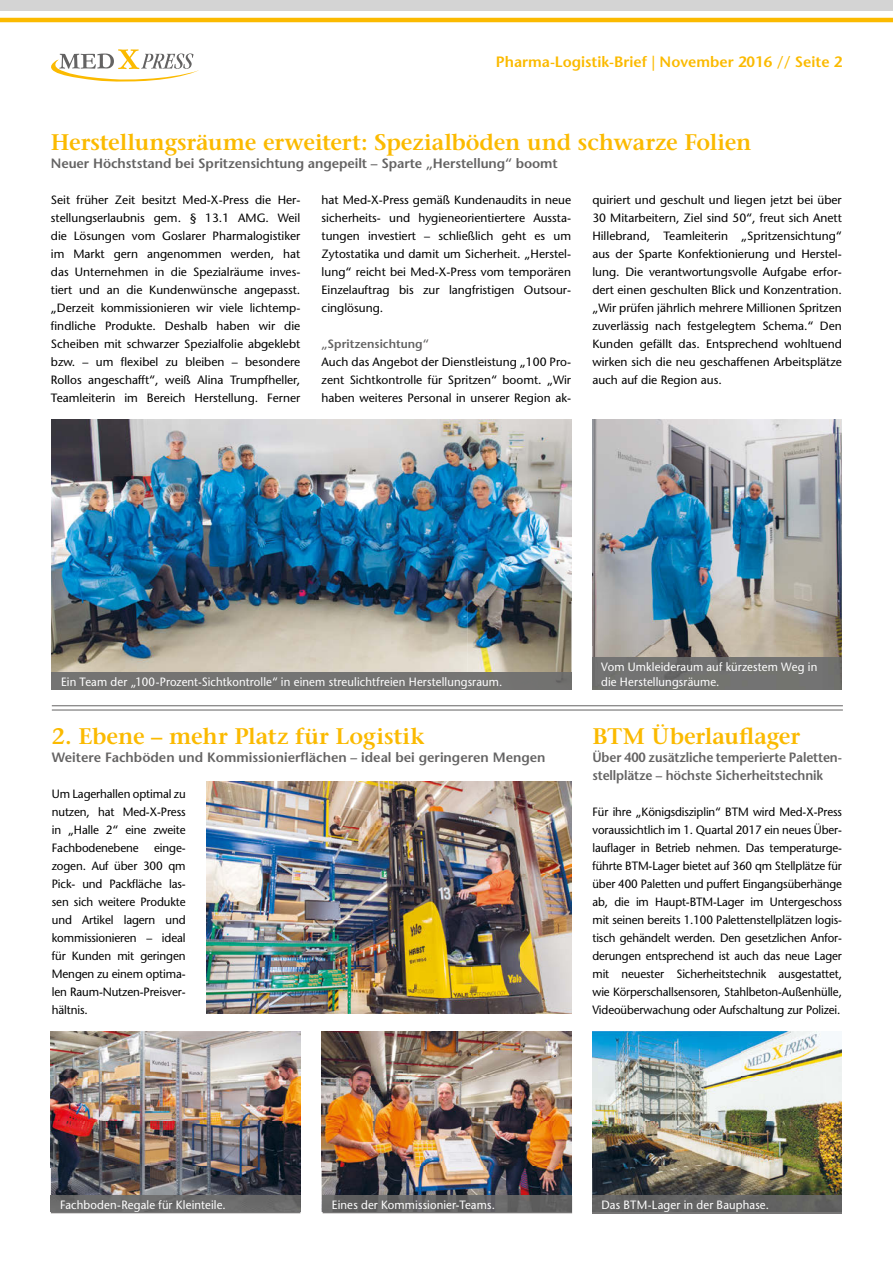
<style>
.page{position:relative;width:893px;height:1263px;background:#fff}
.page>*{position:absolute;margin:0;border:0;box-sizing:border-box;transform-origin:0 0}
.t1{font:600 22.5px "Stone Serif";letter-spacing:-.005em;color:#fbba00}
.t2{font:600 15px "Stone Sans";color:#fbba00}
.t3{font:600 13.5px "Stone Sans";letter-spacing:-.005em;color:#646363}
.t4{font:600 13.5px/18px "Stone Sans";letter-spacing:-.005em;color:#646363;scale:.95 1}
.t5{font:12px/18px "Stone Sans";color:#000;text-align:justify}
.t6{font:12px/18px "Stone Sans";color:#000;text-align:justify;scale:.96 1}
.t7{font:12px/14.4px "Stone Sans";letter-spacing:.01em;color:#fff;scale:.95 1}
.t8{font:600 12px "Stone Sans";color:#646363}
</style>
<div class="page">
<hr style="left:0;top:18px;width:893px;height:4px;background:#fbba00">
<div style="left:0;top:0;width:893px;height:10px;background:#d4d4d4"></div>
<svg style="left:51px;top:49px;width:148px;height:33px"></svg>
<hr style="left:52px;top:705px;width:791px;height:1px;background:#646363">
<hr style="left:52px;top:710px;width:791px;height:1px;background:#646363">
<img style="left:592px;top:1032px;width:250px;height:135px">
<img style="left:592px;top:1167px;width:50px;height:29px">
<img style="left:642px;top:1167px;width:150px;height:29px">
<img style="left:792px;top:1167px;width:50px;height:29px">
<img style="left:51px;top:420px;width:520px;height:270px">
<div style="left:52px;top:672px;width:519px;height:18px;background:#747472"></div>
<img style="left:592px;top:420px;width:250px;height:238px">
<img style="left:592px;top:658px;width:250px;height:32px">
<img style="left:322px;top:1032px;width:249px;height:135px">
<img style="left:322px;top:1167px;width:49px;height:45px">
<img style="left:371px;top:1167px;width:200px;height:29px">
<img style="left:51px;top:1032px;width:249px;height:135px">
<img style="left:51px;top:1167px;width:50px;height:29px">
<img style="left:101px;top:1167px;width:199px;height:29px">
<img style="left:207px;top:781px;width:364px;height:233px">
<svg style="left:51px;top:1212px;width:249px;height:1px"></svg>
<img style="left:51px;top:1196px;width:249px;height:16px">
<svg style="left:323px;top:1196px;width:249px;height:17px"></svg>
<img style="left:323px;top:1196px;width:248px;height:16px">
<hr style="left:592px;top:1212px;width:250px;height:1px;background:#767575">
<div style="left:592px;top:1196px;width:250px;height:16px;background:#636362"></div>
<p class="t2" style="left:496px;top:53px;width:348px">Pharma-Logistik-Brief | November 2016 // Seite 2</p>
<h1 class="t1" style="left:51px;top:129px;width:702px">Herstellungsräume erweitert: Spezialböden und schwarze Folien</h1>
<p class="t3" style="left:51px;top:155px;width:508px">Neuer Höchststand bei Spritzensichtung angepeilt – Sparte „Herstellung“ boomt</p>
<p class="t5" style="left:51px;top:191px;width:251px">Seit früher Zeit besitzt Med-X-Press die Her&shy;stellungserlaubnis gem. § 13.1 AMG. Weil die Lösungen vom Goslarer Pharmalogistiker im Markt gern angenommen werden, hat das Unternehmen in die Spezialräume inves&shy;tiert und an die Kundenwünsche angepasst. „Derzeit kommissionieren wir viele lichtemp&shy;findliche Produkte. Deshalb haben wir die Scheiben mit schwarzer Spezialfolie abgeklebt bzw. – um flexibel zu bleiben – besondere Rollos angeschafft“, weiß Alina Trumpfheller, Teamleiterin im Bereich Herstellung. Ferner</p>
<p class="t5" style="left:322px;top:191px;width:251px">hat Med-X-Press gemäß Kundenaudits in neue sicherheits- und hygieneorientiertere Aussta&shy;tungen investiert – schließlich geht es um Zytostatika und damit um Sicherheit. „Herstel&shy;lung“ reicht bei Med-X-Press vom temporären Einzelauftrag bis zur langfristigen Outsour&shy;cinglösung.</p>
<p class="t5" style="left:592px;top:191px;width:251px">quiriert und geschult und liegen jetzt bei über 30 Mitarbeitern, Ziel sind 50“, freut sich Anett Hillebrand, Teamleiterin „Spritzensichtung“ aus der Sparte Konfektionierung und Herstel&shy;lung. Die verantwortungsvolle Aufgabe erfor&shy;dert einen geschulten Blick und Konzentration. „Wir prüfen jährlich mehrere Millionen Spritzen zuverlässig nach festgelegtem Schema.“ Den Kunden gefällt das. Entsprechend wohltuend wirken sich die neu geschaffenen Arbeitsplätze auch auf die Region aus.</p>
<p class="t8" style="left:322px;top:336px;width:109px">„Spritzensichtung“</p>
<p class="t5" style="left:322px;top:353px;width:251px">Auch das Angebot der Dienstleistung „100 Pro&shy;zent Sichtkontrolle für Spritzen“ boomt. „Wir haben weiteres Personal in unserer Region ak-</p>
<p class="t7" style="left:61px;top:674px;width:466px">Ein Team der „100-Prozent-Sichtkontrolle“ in einem streulichtfreien Herstellungsraum.</p>
<h1 class="t1" style="left:52px;top:723px;width:374px">2. Ebene – mehr Platz für Logistik</h1>
<p class="t3" style="left:52px;top:749px;width:495px">Weitere Fachböden und Kommissionierflächen – ideal bei geringeren Mengen</p>
<p class="t5" style="left:52px;top:785px;width:135px">Um Lagerhallen optimal zu nutzen, hat Med-X-Press in „Halle 2“ eine zweite Fachbodenebene</p>
<p class="t5" style="left:52px;top:839px;width:135px;text-indent:102px">einge&shy;zogen. Auf über 300 qm Pick- und Packfläche las&shy;sen sich weitere Produkte und Artikel lagern und kommissionieren – ideal für Kunden mit geringen Mengen zu einem optima&shy;len Raum-Nutzen-Preisver&shy;hältnis.</p>
<p class="t7" style="left:601px;top:660px;width:229px">Vom Umkleideraum auf kürzestem Weg in die Herstellungsräume.</p>
<h1 class="t1" style="left:592px;top:723px;width:209px">BTM Überlauflager</h1>
<p class="t4" style="left:592px;top:748px;width:264px">Über 400 zusätzliche temperierte Paletten&shy;stellplätze – höchste Sicherheits technik</p>
<p class="t6" style="left:592px;top:803px;width:261px">Für ihre „Königsdisziplin“ BTM wird Med-X-Press voraussichtlich im 1. Quartal 2017 ein neues Über&shy;lauflager in Betrieb nehmen. Das temperaturge&shy;führte BTM- Lager bietet auf 360 qm Stellplätze für über 400 Paletten und puffert Eingangsüberhänge ab, die im Haupt-BTM-Lager im Untergeschoss mit seinen bereits 1.100 Palettenstellplätzen logis&shy;tisch gehändelt werden. Den gesetzlichen Anfor&shy;derungen entsprechend ist auch das neue Lager mit neuester Sicherheitstechnik ausgestattet, wie Körperschallsensoren, Stahlbeton-Außen hülle, Video überwachung oder Aufschaltung zur Polizei.</p>
<p class="t7" style="left:60px;top:1198px;width:176px">Fachboden-Regale für Kleinteile.</p>
<p class="t7" style="left:332px;top:1198px;width:173px">Eines der Kommissionier-Teams.</p>
<p class="t7" style="left:601px;top:1198px;width:178px">Das BTM-Lager in der Bauphase.</p>
</div>
